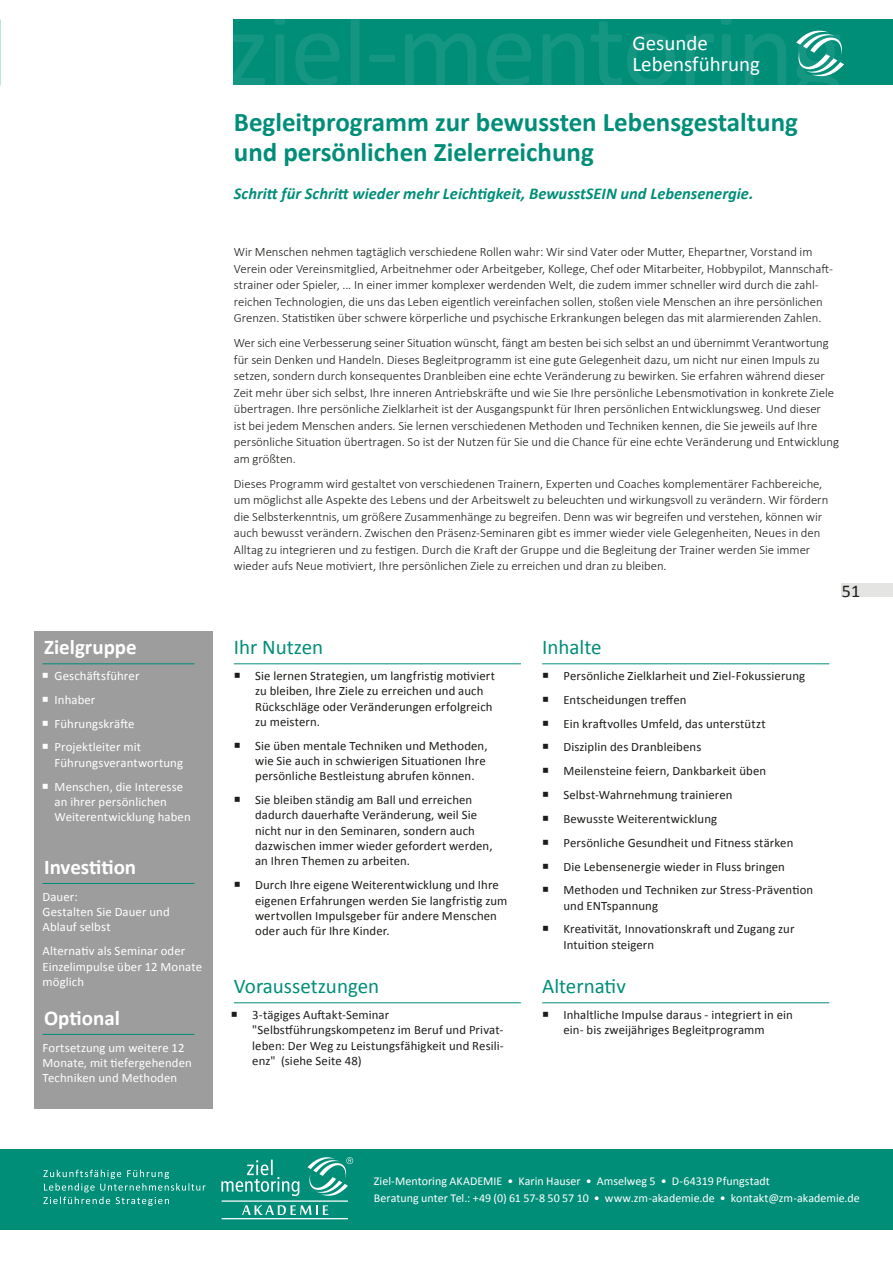
<style>
.page{position:relative;width:893px;height:1263px;background:#fff}
.page>*{position:absolute;margin:0;border:0;box-sizing:border-box;transform-origin:0 0}
.t1{font:700 27px/30px "Calibri";color:#008e79}
.t2{font:21px "Calibri";color:#008e79}
.t3{font:700 21px "Calibri";color:#fff}
.t4{font:21px/21.1px "Calibri";color:#fff}
.t5{font:18px "Calibri";color:#1d1d1b}
.t6{font:italic 700 16.5px "Calibri";color:#008e79}
.t7{font:300 12.75px/16.5px "Calibri";letter-spacing:-.005em;color:#1d1d1b}
.t8{font:12.75px/15.3px "Calibri";letter-spacing:.01em;color:#1d1d1b}
.t9{font:12.75px/15.3px "Calibri";letter-spacing:.01em;color:#fff}
.t10{font:12px/16.5px "Calibri";color:#fff}
</style>
<div class="page">
<div style="left:842px;top:583px;width:51px;height:14px;background:#e4e4e3"></div>
<div style="left:0;top:1149px;width:893px;height:80px;background:#008e79"></div>
<svg style="left:242px;top:1205px;width:86px;height:10px"></svg>
<hr style="left:222px;top:1200px;width:126px;height:2px;background:#fff">
<hr style="left:222px;top:1218px;width:126px;height:1px;background:#fff">
<svg style="left:221px;top:1157px;width:132px;height:40px"></svg>
<svg style="left:43px;top:1169px;width:163px;height:37px"></svg>
<div style="left:234px;top:20px;width:659px;height:65px;background:#008e79"></div>
<svg style="left:233px;top:19px;width:607px;height:66px"></svg>
<svg style="left:790px;top:27px;width:54px;height:53px"></svg>
<div style="left:34px;top:631px;width:179px;height:478px;background:#9d9d9d"></div>
<hr style="left:234px;top:663px;width:287px;height:1px;background:#008e79">
<hr style="left:43px;top:663px;width:152px;height:1px;background:#008e79">
<hr style="left:43px;top:883px;width:152px;height:1px;background:#008e79">
<hr style="left:43px;top:1034px;width:152px;height:1px;background:#008e79">
<hr style="left:542px;top:663px;width:287px;height:1px;background:#008e79">
<hr style="left:542px;top:1002px;width:287px;height:1px;background:#008e79">
<hr style="left:234px;top:1002px;width:287px;height:1px;background:#008e79">
<h2 class="t4" style="left:632px;top:33px;width:129px">Gesunde<br>Lebensführung</h2>
<h1 class="t1" style="left:234px;top:107px;width:566px">Begleitprogramm zur bewussten Lebensgestaltung und persönlichen Zielerreichung</h1>
<p class="t6" style="left:234px;top:183px;width:521px">Schritt für Schritt wieder mehr Leichtigkeit, BewusstSEIN und Lebensenergie.</p>
<p class="t7" style="left:234px;top:243px;width:601px">Wir Menschen nehmen tagtäglich verschiedene Rollen wahr: Wir sind Vater oder Mutter, Ehepartner, Vorstand im Verein oder Vereinsmitglied, Arbeitnehmer oder Arbeitgeber, Kollege, Chef oder Mitarbeiter, Hobbypilot, Mannschaft&shy;strainer oder Spieler, ... In einer immer komplexer werdenden Welt, die zudem immer schneller wird durch die zahl&shy;reichen Technologien, die uns das Leben eigentlich vereinfachen sollen, stoßen viele Menschen an ihre persönlichen Grenzen. Statistiken über schwere körperliche und psychische Erkrankungen belegen das mit alarmierenden Zahlen.</p>
<p class="t7" style="left:234px;top:334px;width:607px">Wer sich eine Verbesserung seiner Situation wünscht, fängt am besten bei sich selbst an und übernimmt Verantwortung für sein Denken und Handeln. Dieses Begleitprogramm ist eine gute Gelegenheit dazu, um nicht nur einen Impuls zu setzen, sondern durch konsequentes Dranbleiben eine echte Veränderung zu bewirken. Sie erfahren während dieser Zeit mehr über sich selbst, Ihre inneren Antriebskräfte und wie Sie Ihre persönliche Lebensmotivation in konkrete Ziele übertragen. Ihre persönliche Zielklarheit ist der Ausgangspunkt für Ihren persönlichen Entwicklungsweg. Und dieser<br>ist bei jedem Menschen anders. Sie lernen verschiedenen Methoden und Techniken kennen, die Sie jeweils auf Ihre persönliche Situation übertragen. So ist der Nutzen für Sie und die Chance für eine echte Veränderung und Entwicklung am größten.</p>
<p class="t7" style="left:234px;top:475px;width:596px">Dieses Programm wird gestaltet von verschiedenen Trainern, Experten und Coaches komplementärer Fachbereiche, um möglichst alle Aspekte des Lebens und der Arbeitswelt zu beleuchten und wirkungsvoll zu verändern. Wir fördern die Selbsterkenntnis, um größere Zusammenhänge zu begreifen. Denn was wir begreifen und verstehen, können wir auch bewusst verändern. Zwischen den Präsenz-Seminaren gibt es immer wieder viele Gelegenheiten, Neues in den Alltag zu integrieren und zu festigen. Durch die Kraft der Gruppe und die Begleitung der Trainer werden Sie immer wieder aufs Neue motiviert, Ihre persönlichen Ziele zu erreichen und dran zu bleiben.</p>
<h2 class="t3" style="left:44px;top:633px;width:94px">Zielgruppe</h2>
<h2 class="t2" style="left:234px;top:633px;width:91px">Ihr Nutzen</h2>
<h2 class="t2" style="left:542px;top:633px;width:61px">Inhalte</h2>
<p class="t9" style="left:55px;top:664px;width:88px;line-height:23.9px">Geschäftsführer<br>Inhaber<br>Führungskräfte<br>Projektleiter mit</p>
<p class="t9" style="left:55px;top:751px;width:130px;line-height:23.9px">Führungsverantwortung<br>Menschen, die Interesse</p>
<p class="t9" style="left:55px;top:794px;width:138px">an ihrer persönlichen<br>Weiterentwicklung haben</p>
<h2 class="t3" style="left:44px;top:854px;width:94px">Investition</h2>
<p class="t9" style="left:43px;top:889px;width:129px">Dauer:<br>Gestalten Sie Dauer und<br>Ablauf selbst</p>
<p class="t9" style="left:43px;top:943px;width:161px">Alternativ als Seminar oder<br>Einzelimpulse über 12 Monate möglich</p>
<h2 class="t3" style="left:44px;top:1005px;width:77px">Optional</h2>
<p class="t9" style="left:43px;top:1040px;width:151px">Fortsetzung um weitere 12<br>Monate, mit tiefergehenden<br>Techniken und Methoden</p>
<p class="t8" style="left:255px;top:668px;width:242px">Sie lernen Strategien, um langfristig motiviert zu bleiben, Ihre Ziele zu erreichen und auch Rückschläge oder Veränderungen erfolgreich zu meistern.</p>
<p class="t8" style="left:255px;top:738px;width:234px">Sie üben mentale Techniken und Methoden, wie Sie auch in schwierigen Situationen Ihre persönliche Bestleistung abrufen können.</p>
<p class="t8" style="left:255px;top:792px;width:239px">Sie bleiben ständig am Ball und erreichen dadurch dauerhafte Veränderung, weil Sie nicht nur in den Seminaren, sondern auch dazwischen immer wieder gefordert werden, an Ihren Themen zu arbeiten.</p>
<p class="t8" style="left:255px;top:877px;width:254px">Durch Ihre eigene Weiterentwicklung und Ihre eigenen Erfahrungen werden Sie langfristig zum wertvollen Impulsgeber für andere Menschen oder auch für Ihre Kinder.</p>
<p class="t8" style="left:563px;top:664px;width:251px;line-height:23.9px">Persönliche Zielklarheit und Ziel-Fokussierung Entscheidungen treffen<br>Ein kraftvolles Umfeld, das unterstützt<br>Disziplin des Dranbleibens<br>Meilensteine feiern, Dankbarkeit üben Selbst-Wahrnehmung trainieren<br>Bewusste Weiterentwicklung<br>Persönliche Gesundheit und Fitness stärken Die Lebensenergie wieder in Fluss bringen Methoden und Techniken zur Stress-Prävention</p>
<p class="t8" style="left:563px;top:893px;width:233px;line-height:23.9px">und ENTspannung<br>Kreativität, Innovationskraft und Zugang zur</p>
<p class="t8" style="left:563px;top:937px;width:92px">Intuition steigern</p>
<h2 class="t2" style="left:234px;top:972px;width:147px">Voraussetzungen</h2>
<h2 class="t2" style="left:542px;top:972px;width:85px">Alternativ</h2>
<p class="t8" style="left:252px;top:1007px;width:253px">3-tägiges Auftakt-Seminar "Selbstführungskompetenz im Beruf und Privat&shy;leben: Der Weg zu Leistungsfähigkeit und Resili&shy;enz" (siehe Seite 48)</p>
<p class="t8" style="left:563px;top:1007px;width:231px">Inhaltliche Impulse daraus - integriert in ein ein- bis zweijähriges Begleitprogramm</p>
<h3 class="t5" style="left:842px;top:580px;width:20px">51</h3>
<p class="t10" style="left:374px;top:1173px;width:487px">Ziel-Mentoring AKADEMIE • Karin Hauser • Amselweg 5 • D-64319 Pfungstadt<br>Beratung unter Tel.: +49 (0) 61 57-8 50 57 10 • www.zm-akademie.de • kontakt@zm-akademie.de</p>
</div>
